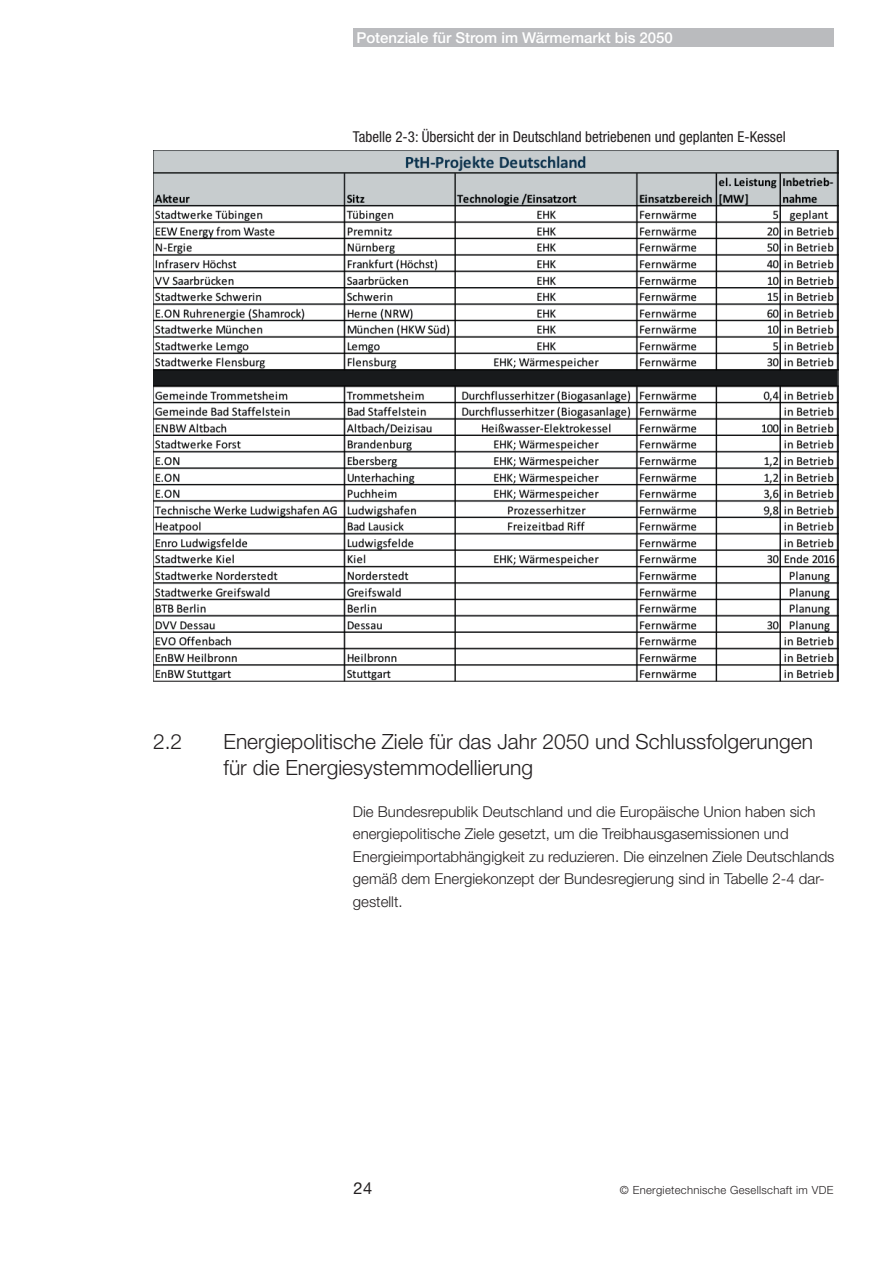
<style>
.page{position:relative;width:893px;height:1263px;background:#fff}
.page>*{position:absolute;margin:0;border:0;box-sizing:border-box;transform-origin:0 0}
.t1{font:300 21px/25.5px "Helvetica Neue LT Std";color:#231f20}
.t2{font:16.5px "Helvetica Neue LT Std";color:#231f20}
.t3{font:300 15px/22.5px "Helvetica Neue LT Std";color:#231f20}
.t4{font:condensed 15px "Helvetica Neue LT Std";color:#231f20}
.t5{font:500 15px "Helvetica Neue LT Std";color:#fff}
.t6{font:300 11.25px "Helvetica Neue LT Std";letter-spacing:.03em;color:#231f20}
</style>
<div class="page">
<div style="left:353px;top:28px;width:480px;height:18px;background:#babbbe"></div>
<img style="left:153px;top:150px;width:685px;height:532px">
<p class="t5" style="left:356px;top:29px;width:318px">Potenziale für Strom im Wärmemarkt bis 2050</p>
<p class="t4" style="left:353px;top:128px;width:434px">Tabelle 2-3: Übersicht der in Deutschland betriebenen und geplanten E-Kessel</p>
<h1 class="t1" style="left:153px;top:728px;width:31px">2.2</h1>
<h1 class="t1" style="left:224px;top:728px;width:591px">Energiepolitische Ziele für das Jahr 2050 und Schlussfolgerungen für die Energiesystemmodellierung</h1>
<p class="t3" style="left:353px;top:800px;width:483px">Die Bundesrepublik Deutschland und die Europäische Union haben sich energiepolitische Ziele gesetzt, um die Treibhausgasemissionen und Energieimportabhängigkeit zu reduzieren. Die einzelnen Ziele Deutschlands gemäß dem Energiekonzept der Bundesregierung sind in Tabelle 2-4 dar&shy;gestellt.</p>
<p class="t2" style="left:353px;top:1178px;width:20px">24</p>
<p class="t6" style="left:620px;top:1183px;width:215px">© Energietechnische Gesellschaft im VDE</p>
</div>
